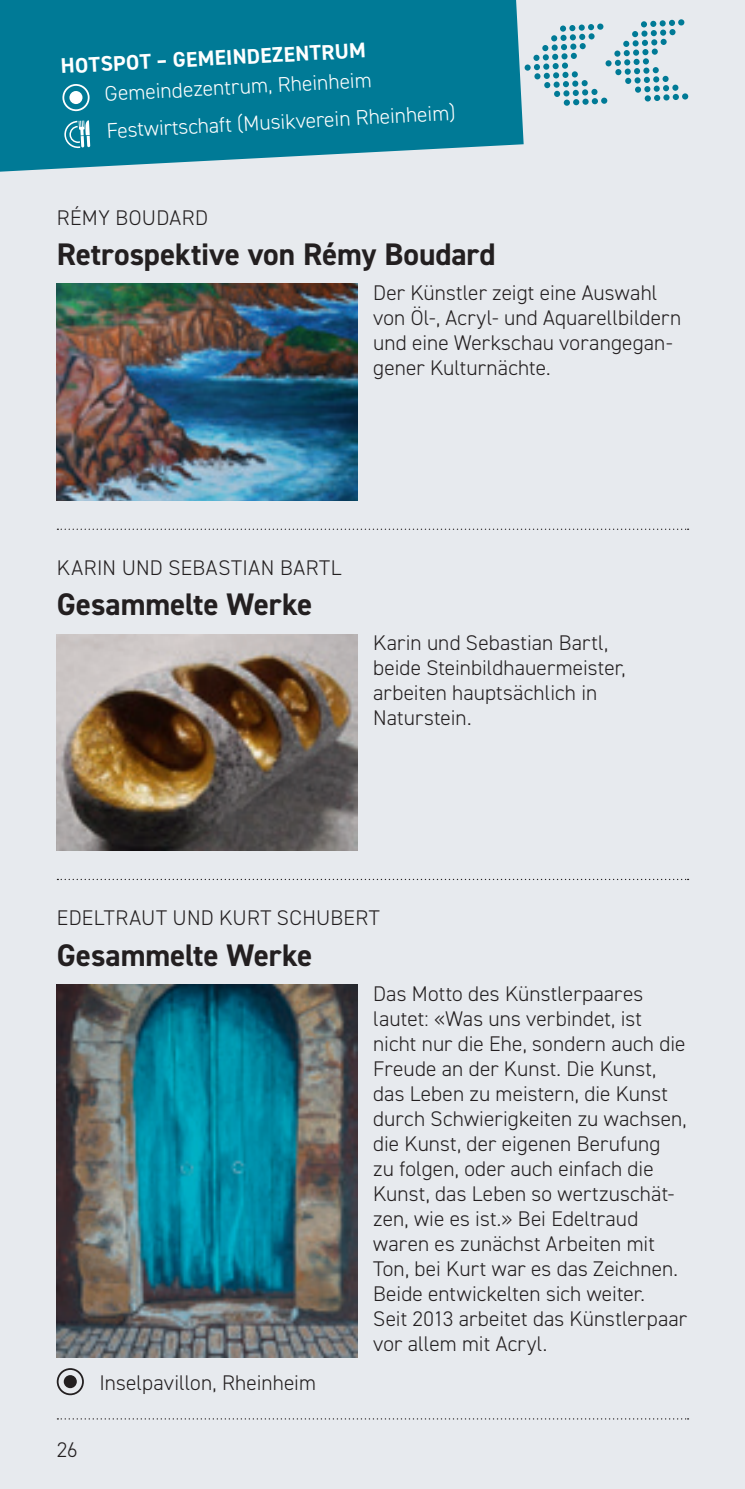
<style>
.page{position:relative;width:745px;height:1489px;background:#fff}
.page>*{position:absolute;margin:0;border:0;box-sizing:border-box;transform-origin:0 0}
.t1{font:700 31.25px "DIN2014";letter-spacing:-.005em;color:#231f20}
.t2{font:300 21.25px/25px "DIN2014";letter-spacing:.005em;color:#231f20}
.t3{font:300 21.25px/37px "DIN2014";color:#fff}
.t4{font:700 21.25px "DIN2014";color:#fff}
.t5{font:300 21.25px "DIN2014";letter-spacing:.025em;color:#231f20}
</style>
<div class="page">
<div style="left:0;top:0;width:744px;height:1488px;background:#e7eaee"></div>
<svg style="left:0;top:0;width:523px;height:172px;background:#14839d"></svg>
<div style="left:69px;top:91px;width:14px;height:13px;background:#fff;border-radius:50%"></div>
<div style="left:62px;top:84px;width:28px;height:27px;border:2px solid #fff;border-radius:50%"></div>
<svg style="left:64px;top:120px;width:26px;height:28px"></svg>
<div style="left:524px;top:64px;width:6px;height:7px;background:#007a96;border-radius:50%"></div>
<svg style="left:533px;top:19px;width:151px;height:87px"></svg>
<svg style="left:681px;top:93px;width:7px;height:7px"></svg>
<svg style="left:57px;top:528px;width:631px;height:2px"></svg>
<svg style="left:57px;top:878px;width:631px;height:2px"></svg>
<svg style="left:57px;top:1418px;width:631px;height:1px"></svg>
<div style="left:64px;top:1374px;width:13px;height:13px;background:#231f20;border-radius:50%"></div>
<div style="left:57px;top:1367px;width:27px;height:27px;border:2px solid #231f20;border-radius:50%"></div>
<img style="left:57px;top:284px;width:300px;height:216px">
<img style="left:57px;top:634px;width:300px;height:216px">
<img style="left:57px;top:984px;width:300px;height:373px">
<p class="t4" style="left:60px;top:52px;width:307px;rotate:-3deg">HOTSPOT – GEMEINDEZENTRUM</p>
<p class="t3" style="left:104px;top:75px;width:350px;rotate:-3deg">Gemeindezentrum, Rheinheim<br>Festwirtschaft (Musikverein Rheinheim)</p>
<p class="t2" style="left:57px;top:205px;width:153px">RÉMY BOUDARD</p>
<h1 class="t1" style="left:57px;top:233px;width:440px">Retrospektive von Rémy Boudard</h1>
<p class="t2" style="left:373px;top:280px;width:309px">Der Künstler zeigt eine Auswahl von Öl-, Acryl- und Aquarellbildern und eine Werkschau vorangegan&shy;gener Kulturnächte.</p>
<p class="t5" style="left:57px;top:555px;width:286px">KARIN UND SEBASTIAN BARTL</p>
<h1 class="t1" style="left:57px;top:583px;width:257px">Gesammelte Werke</h1>
<p class="t2" style="left:373px;top:630px;width:254px">Karin und Sebastian Bartl, beide Steinbildhauermeister, arbeiten hauptsächlich in<br>Naturstein.</p>
<p class="t2" style="left:57px;top:905px;width:324px">EDELTRAUT UND KURT SCHUBERT</p>
<h1 class="t1" style="left:57px;top:933px;width:257px">Gesammelte Werke</h1>
<p class="t2" style="left:373px;top:980px;width:315px">Das Motto des Künstlerpaares lautet: «Was uns verbindet, ist nicht nur die Ehe, sondern auch die<br>Freude an der Kunst. Die Kunst, das Leben zu meistern, die Kunst durch Schwierigkeiten zu wachsen, die Kunst, der eigenen Berufung<br>zu folgen, oder auch einfach die<br>Kunst, das Leben so wertzuschät&shy;zen, wie es ist.» Bei Edeltraud waren es zunächst Arbeiten mit<br>Ton, bei Kurt war es das Zeichnen.<br>Beide entwickelten sich weiter.<br>Seit 2013 arbeitet das Künstlerpaar vor allem mit Acryl.</p>
<p class="t2" style="left:99px;top:1369px;width:218px">Inselpavillon, Rheinheim</p>
<p class="t2" style="left:57px;top:1436px;width:22px">26</p>
</div>
